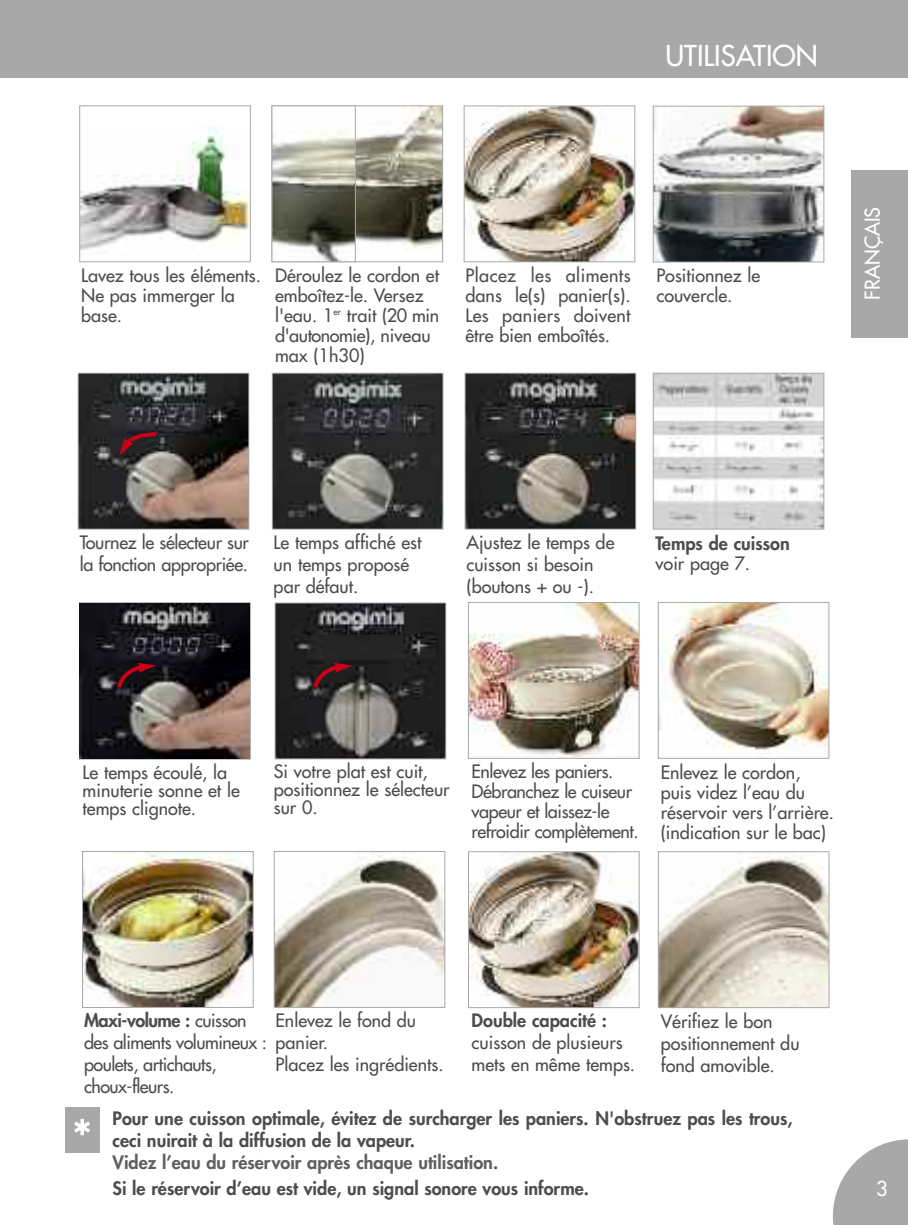
<style>
.page{position:relative;width:908px;height:1225px;background:#fff}
.page>*{position:absolute;margin:0;border:0;box-sizing:border-box;transform-origin:0 0}
.t1{font:52.6px "Futura";color:#fff}
.t2{font:28px "Futura";color:#fff}
.t3{font:20px "Futura";color:#fff}
.t4{font:18px/20px "Futura";color:#4d4d4d}
.t5{font:800 18px/22.2px "Futura";color:#4d4d4d}
.t6{font:18px/20px "Futura";letter-spacing:-.025em;color:#4d4d4d}
.t7{font:18px/22px "Futura";letter-spacing:-.03em;color:#4d4d4d}
.t8{font:800 18px "Futura";color:#5f5f5f}
.s1{font-weight:800}
</style>
<div class="page">
<div style="left:0;top:0;width:907px;height:78px;background:#a8a8a8"></div>
<svg style="left:833px;top:1139px;width:74px;height:86px"></svg>
<img style="left:654px;top:375px;width:168px;height:152px">
<div style="left:652px;top:373px;width:172px;height:156px;border:1px solid #a8a8a8"></div>
<img style="left:81px;top:127px;width:168px;height:123px">
<div style="left:79px;top:105px;width:172px;height:157px;border:1px solid #a8a8a8"></div>
<img style="left:355px;top:107px;width:86px;height:148px">
<div style="left:271px;top:105px;width:172px;height:157px;border:1px solid #a8a8a8"></div>
<img style="left:273px;top:131px;width:80px;height:129px">
<div style="left:271px;top:105px;width:84px;height:157px;border:1px solid #a8a8a8"></div>
<img style="left:465px;top:107px;width:168px;height:153px">
<div style="left:463px;top:105px;width:172px;height:157px;border:1px solid #a8a8a8"></div>
<img style="left:654px;top:108px;width:168px;height:152px">
<div style="left:652px;top:106px;width:172px;height:156px;border:1px solid #a8a8a8"></div>
<img style="left:276px;top:604px;width:168px;height:153px">
<div style="left:274px;top:602px;width:172px;height:157px;border:1px solid #a8a8a8"></div>
<img style="left:80px;top:375px;width:167px;height:152px">
<div style="left:78px;top:373px;width:171px;height:156px;border:1px solid #a8a8a8"></div>
<img style="left:466px;top:375px;width:168px;height:152px">
<div style="left:464px;top:373px;width:172px;height:156px;border:1px solid #a8a8a8"></div>
<svg style="left:81px;top:604px;width:167px;height:153px;background:#3f3838"></svg>
<div style="left:79px;top:602px;width:171px;height:157px;border:1px solid #a8a8a8"></div>
<img style="left:274px;top:375px;width:167px;height:152px">
<div style="left:272px;top:373px;width:171px;height:156px;border:1px solid #a8a8a8"></div>
<img style="left:84px;top:853px;width:167px;height:153px">
<div style="left:82px;top:851px;width:171px;height:157px;border:1px solid #a8a8a8"></div>
<img style="left:275px;top:855px;width:168px;height:151px">
<div style="left:273px;top:851px;width:172px;height:157px;border:1px solid #a8a8a8"></div>
<img style="left:659px;top:855px;width:168px;height:151px">
<div style="left:657px;top:851px;width:172px;height:157px;border:1px solid #a8a8a8"></div>
<img style="left:470px;top:853px;width:167px;height:153px">
<div style="left:468px;top:851px;width:171px;height:157px;border:1px solid #a8a8a8"></div>
<div style="left:65px;top:1107px;width:34px;height:45px;background:#a8a8a8"></div>
<img style="left:659px;top:604px;width:168px;height:151px">
<div style="left:657px;top:602px;width:172px;height:157px;border:1px solid #a8a8a8"></div>
<img style="left:469px;top:604px;width:168px;height:153px">
<div style="left:467px;top:602px;width:172px;height:157px;border:1px solid #a8a8a8"></div>
<svg style="left:119px;top:430px;width:41px;height:26px"></svg>
<svg style="left:114px;top:663px;width:42px;height:29px"></svg>
<svg style="left:310px;top:663px;width:42px;height:29px"></svg>
<div style="left:850px;top:170px;width:57px;height:167px;background:#a8a8a8"></div>
<h2 class="t2" style="left:665px;top:42px;width:154px">UTILISATION</h2>
<p class="t4" style="left:81px;top:266px;width:181px">Lavez tous les éléments.<br>Ne pas immerger la base.</p>
<p class="t4" style="left:275px;top:266px;width:165px">Déroulez le cordon et emboîtez-le. Versez l'eau. 1<sup>er</sup> trait (20 min d'autonomie), niveau max (1h30)</p>
<p class="t4" style="left:656px;top:266px;width:105px">Positionnez le couvercle.</p>
<p class="t4" style="left:465px;top:266px;width:166px;text-align:justify">Placez les aliments dans le(s) panier(s).<br>Les paniers doivent être bien emboîtés.</p>
<p class="t3" style="left:862px;top:299px;width:94px;rotate:-90deg">FRANÇAIS</p>
<p class="t4" style="left:80px;top:532px;width:171px;line-height:22px">Tournez le sélecteur sur la fonction appropriée.</p>
<p class="t4" style="left:273px;top:532px;width:149px;line-height:22px">Le temps affiché est un temps proposé par défaut.</p>
<p class="t4" style="left:466px;top:532px;width:149px;line-height:22px">Ajustez le temps de cuisson si besoin (boutons + ou -).</p>
<p class="t5" style="left:655px;top:533px;width:136px">Temps de cuisson</p>
<p class="t4" style="left:655px;top:554px;width:96px">voir page 7.</p>
<p class="t4" style="left:83px;top:764px;width:159px;line-height:18px">Le temps écoulé, la minuterie sonne et le temps clignote.</p>
<p class="t4" style="left:274px;top:764px;width:177px;line-height:18px">Si votre plat est cuit, positionnez le sélecteur sur 0.</p>
<p class="t6" style="left:471px;top:762px;width:168px">Enlevez les paniers.<br>Débranchez le cuiseur vapeur et laissez-le refroidir complètement.</p>
<p class="t4" style="left:660px;top:763px;width:175px">Enlevez le cordon, puis videz l’eau du réservoir vers l’arrière. (indication sur le bac)</p>
<p class="t4" style="left:275px;top:1010px;width:169px;line-height:22px">Enlevez le fond du panier.<br>Placez les ingrédients.</p>
<p class="t5" style="left:112px;top:1108px;width:681px">Pour une cuisson optimale, évitez de surcharger les paniers. N'obstruez pas les trous, ceci nuirait à la diffusion de la vapeur.</p>
<p class="t8" style="left:112px;top:1154px;width:387px">Videz l’eau du réservoir après chaque utilisation.</p>
<p class="t5" style="left:112px;top:1178px;width:478px">Si le réservoir d’eau est vide, un signal sonore vous informe.</p>
<p class="t7" style="left:84px;top:1010px;width:184px"><span class="s1">Maxi-volume :</span> cuisson des aliments volumineux : poulets, artichauts, choux-fleurs.</p>
<p class="t5" style="left:471px;top:1011px;width:137px">Double capacité :</p>
<p class="t4" style="left:660px;top:1011px;width:140px;line-height:22px">Vérifiez le bon positionnement du fond amovible.</p>
<p class="t4" style="left:471px;top:1033px;width:165px;line-height:22px">cuisson de plusieurs mets en même temps.</p>
<h1 class="t1" style="left:71px;top:1112px;width:24px">*</h1>
<p class="t3" style="left:875px;top:1178px;width:13px">3</p>
</div>
